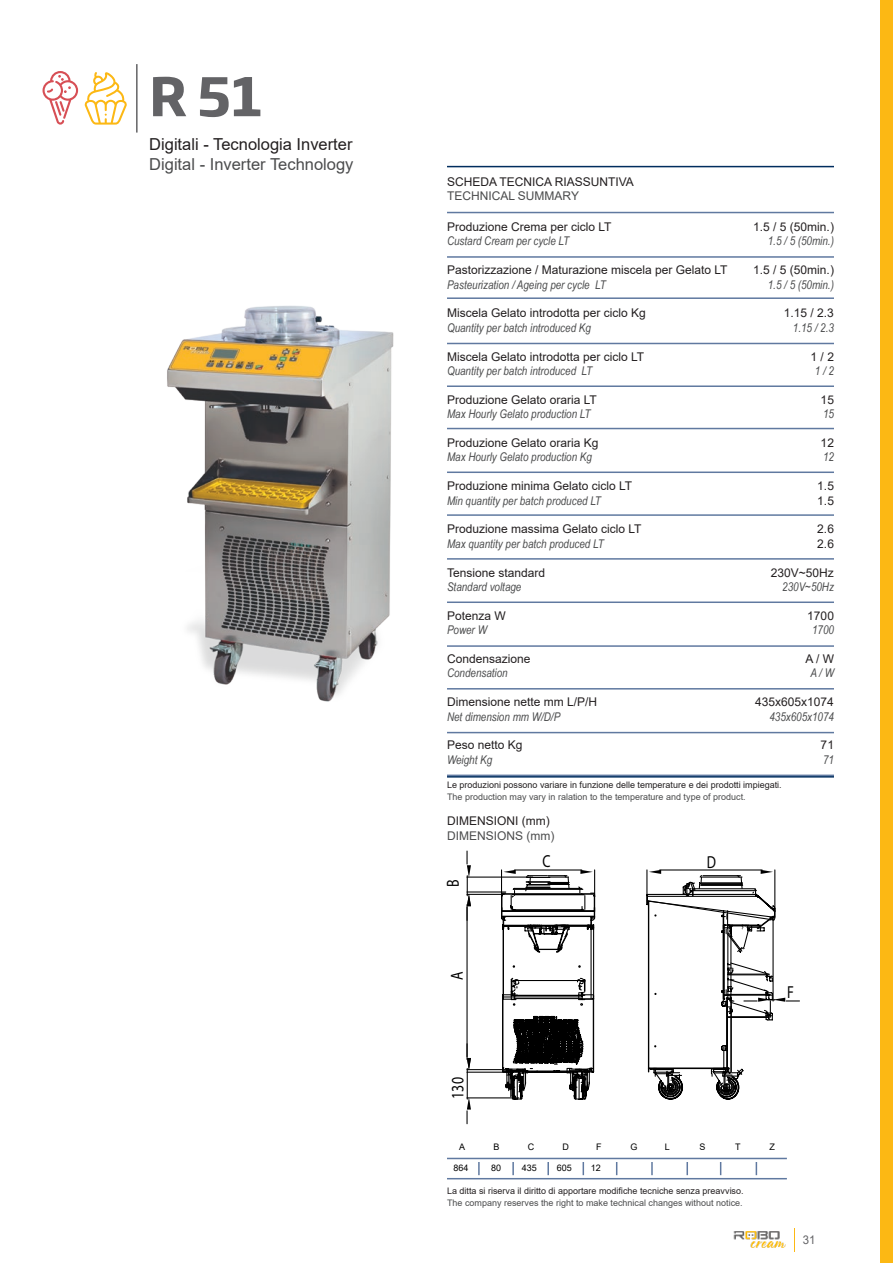
<style>
.page{position:relative;width:893px;height:1263px;background:#fff}
.page>*{position:absolute;margin:0;border:0;box-sizing:border-box;transform-origin:0 0}
.t1{font:700 52.5px "Soho Gothic Pro";color:#636366}
.t2{font:17.4px "Myriad Pro";color:#000;scale:.8 1}
.t3{font:16.5px "Arial";color:#231f20}
.t4{font:16.5px "Arial";color:#4b4c4d}
.t5{font:12px/14.4px "Arial";color:#231f20}
.t6{font:italic 12px "Arial Narrow";color:#4b4c4d}
.t7{font:12px "Arial";color:#4b4c4d}
.t8{font:12px "Arial";color:#636366;scale:.95 1}
.t9{font:9px "Arial";color:#231f20}
.t10{font:9px "Arial";color:#4b4c4d}
.t11{font:9px "Arial";color:#000}
</style>
<div class="page">
<svg style="left:794px;top:1228px;width:1px;height:23px"></svg>
<div style="left:880px;top:0;width:13px;height:1263px;background:#fcb814"></div>
<img style="left:734px;top:1231px;width:52px;height:17px">
<hr style="left:136px;top:64px;width:2px;height:69px;background:#636366">
<img style="left:167px;top:305px;width:227px;height:397px">
<hr style="left:447px;top:1158px;width:340px;height:1px;background:#6079a0">
<hr style="left:447px;top:1178px;width:340px;height:1px;background:#6079a0">
<svg style="left:478px;top:1162px;width:2px;height:13px"></svg>
<svg style="left:512px;top:1162px;width:2px;height:13px"></svg>
<svg style="left:547px;top:1162px;width:2px;height:13px"></svg>
<svg style="left:583px;top:1162px;width:1px;height:13px"></svg>
<svg style="left:616px;top:1162px;width:1px;height:13px"></svg>
<svg style="left:651px;top:1162px;width:2px;height:13px"></svg>
<svg style="left:720px;top:1162px;width:1px;height:13px"></svg>
<svg style="left:686px;top:1162px;width:2px;height:13px"></svg>
<svg style="left:756px;top:1162px;width:1px;height:13px"></svg>
<hr style="left:467px;top:891px;width:39px;height:1px;background:#000">
<hr style="left:467px;top:1072px;width:40px;height:1px;background:#000">
<hr style="left:466px;top:904px;width:2px;height:155px;background:#000">
<hr style="left:467px;top:1097px;width:52px;height:1px;background:#000">
<hr style="left:467px;top:1069px;width:39px;height:1px;background:#000">
<hr style="left:467px;top:1068px;width:1px;height:31px;background:#000">
<svg style="left:466px;top:1097px;width:5px;height:27px"></svg>
<svg style="left:466px;top:1044px;width:5px;height:26px"></svg>
<hr style="left:467px;top:894px;width:37px;height:1px;background:#000">
<hr style="left:467px;top:876px;width:66px;height:2px;background:#000">
<svg style="left:466px;top:851px;width:5px;height:69px"></svg>
<hr style="left:514px;top:869px;width:68px;height:1px;background:#000">
<hr style="left:660px;top:869px;width:102px;height:1px;background:#000">
<svg style="left:500px;top:870px;width:299px;height:230px"></svg>
<svg style="left:43px;top:71px;width:35px;height:54px"></svg>
<svg style="left:84px;top:72px;width:43px;height:53px"></svg>
<hr style="left:447px;top:471px;width:387px;height:2px;background:#6079a0">
<hr style="left:447px;top:732px;width:387px;height:1px;background:#6079a0">
<hr style="left:447px;top:688px;width:387px;height:1px;background:#6079a0">
<hr style="left:447px;top:212px;width:387px;height:1px;background:#6079a0">
<hr style="left:447px;top:166px;width:387px;height:1px;background:#002d5e">
<hr style="left:447px;top:256px;width:387px;height:2px;background:#6079a0">
<hr style="left:447px;top:297px;width:387px;height:2px;background:#6079a0">
<hr style="left:447px;top:343px;width:387px;height:1px;background:#6079a0">
<hr style="left:447px;top:385px;width:387px;height:2px;background:#6079a0">
<hr style="left:447px;top:428px;width:387px;height:1px;background:#6079a0">
<hr style="left:447px;top:514px;width:387px;height:2px;background:#6079a0">
<hr style="left:447px;top:558px;width:387px;height:2px;background:#6079a0">
<hr style="left:447px;top:601px;width:387px;height:2px;background:#6079a0">
<hr style="left:447px;top:645px;width:387px;height:2px;background:#6079a0">
<hr style="left:447px;top:774px;width:387px;height:2px;background:#6079a0">
<hr style="left:447px;top:776px;width:387px;height:1px;background:#002d5e">
<h1 class="t1" style="left:149px;top:55px;width:115px">R 51</h1>
<h3 class="t3" style="left:149px;top:133px;width:205px">Digitali - Tecnologia Inverter</h3>
<h3 class="t4" style="left:149px;top:153px;width:206px">Digital - Inverter Technology</h3>
<p class="t5" style="left:447px;top:174px;width:188px">SCHEDA TECNICA RIASSUNTIVA</p>
<p class="t7" style="left:447px;top:188px;width:134px">TECHNICAL SUMMARY</p>
<p class="t5" style="left:753px;top:219px;width:82px">1.5 / 5 (50min.)</p>
<p class="t6" style="left:768px;top:233px;width:68px">1.5 / 5 (50min.)</p>
<p class="t5" style="left:753px;top:263px;width:82px">1.5 / 5 (50min.)</p>
<p class="t6" style="left:768px;top:276px;width:68px">1.5 / 5 (50min.)</p>
<p class="t5" style="left:784px;top:306px;width:52px">1.15 / 2.3</p>
<p class="t6" style="left:793px;top:319px;width:43px">1.15 / 2.3</p>
<p class="t5" style="left:811px;top:349px;width:25px">1 / 2</p>
<p class="t6" style="left:815px;top:362px;width:21px">1 / 2</p>
<p class="t5" style="left:821px;top:392px;width:15px">15</p>
<p class="t6" style="left:823px;top:406px;width:12px">15</p>
<p class="t5" style="left:821px;top:435px;width:15px">12</p>
<p class="t6" style="left:823px;top:449px;width:12px">12</p>
<p class="t5" style="left:817px;top:479px;width:18px">1.5<br>1.5</p>
<p class="t5" style="left:817px;top:522px;width:18px">2.6<br>2.6</p>
<p class="t5" style="left:771px;top:565px;width:65px">230V~50Hz</p>
<p class="t6" style="left:782px;top:578px;width:53px">230V~50Hz</p>
<p class="t5" style="left:807px;top:608px;width:28px">1700</p>
<p class="t6" style="left:812px;top:622px;width:23px">1700</p>
<p class="t5" style="left:805px;top:651px;width:30px">A / W</p>
<p class="t6" style="left:811px;top:665px;width:25px">A / W</p>
<p class="t5" style="left:755px;top:695px;width:80px">435x605x1074</p>
<p class="t6" style="left:769px;top:708px;width:66px">435x605x1074</p>
<p class="t5" style="left:821px;top:738px;width:15px">71</p>
<p class="t6" style="left:823px;top:751px;width:12px">71</p>
<p class="t5" style="left:447px;top:219px;width:166px">Produzione Crema per ciclo LT</p>
<p class="t6" style="left:447px;top:233px;width:124px">Custard Cream per cycle LT</p>
<p class="t5" style="left:447px;top:263px;width:282px">Pastorizzazione / Maturazione miscela per Gelato LT</p>
<p class="t6" style="left:447px;top:276px;width:160px">Pasteurization / Ageing per cycle LT</p>
<p class="t5" style="left:447px;top:306px;width:200px">Miscela Gelato introdotta per ciclo Kg</p>
<p class="t6" style="left:447px;top:319px;width:145px">Quantity per batch introduced Kg</p>
<p class="t5" style="left:447px;top:349px;width:199px">Miscela Gelato introdotta per ciclo LT</p>
<p class="t6" style="left:447px;top:362px;width:147px">Quantity per batch introduced LT</p>
<p class="t5" style="left:447px;top:392px;width:151px">Produzione Gelato oraria LT</p>
<p class="t6" style="left:447px;top:406px;width:145px">Max Hourly Gelato production LT</p>
<p class="t5" style="left:447px;top:435px;width:153px">Produzione Gelato oraria Kg</p>
<p class="t6" style="left:447px;top:449px;width:146px">Max Hourly Gelato production Kg</p>
<p class="t5" style="left:447px;top:479px;width:187px">Produzione minima Gelato ciclo LT</p>
<p class="t6" style="left:447px;top:492px;width:155px">Min quantity per batch produced LT</p>
<p class="t5" style="left:447px;top:522px;width:196px">Produzione massima Gelato ciclo LT</p>
<p class="t6" style="left:447px;top:535px;width:158px">Max quantity per batch produced LT</p>
<p class="t5" style="left:447px;top:565px;width:100px">Tensione standard</p>
<p class="t6" style="left:447px;top:578px;width:76px">Standard voltage</p>
<p class="t5" style="left:447px;top:608px;width:60px">Potenza W</p>
<p class="t6" style="left:447px;top:622px;width:41px">Power W</p>
<p class="t5" style="left:447px;top:651px;width:85px">Condensazione</p>
<p class="t6" style="left:447px;top:665px;width:62px">Condensation</p>
<p class="t5" style="left:447px;top:695px;width:152px">Dimensione nette mm L/P/H</p>
<p class="t6" style="left:447px;top:708px;width:115px">Net dimension mm W/D/P</p>
<p class="t5" style="left:447px;top:738px;width:77px">Peso netto Kg</p>
<p class="t6" style="left:447px;top:751px;width:47px">Weight Kg</p>
<p class="t9" style="left:447px;top:779px;width:336px">Le produzioni possono variare in funzione delle temperature e dei prodotti impiegati.</p>
<p class="t10" style="left:447px;top:791px;width:300px">The production may vary in ralation to the temperature and type of product.</p>
<p class="t5" style="left:447px;top:814px;width:104px">DIMENSIONI (mm)</p>
<p class="t7" style="left:447px;top:827px;width:109px">DIMENSIONS (mm)</p>
<h2 class="t2" style="left:442px;top:887px;width:11px;rotate:-90deg">B</h2>
<h2 class="t2" style="left:542px;top:850px;width:12px">C</h2>
<h2 class="t2" style="left:707px;top:851px;width:13px">D</h2>
<h2 class="t2" style="left:446px;top:979px;width:12px;rotate:-90deg">A</h2>
<h2 class="t2" style="left:787px;top:981px;width:10px">F</h2>
<h2 class="t2" style="left:447px;top:1099px;width:28px;rotate:-90deg">130</h2>
<p class="t11" style="left:459px;top:1141px;width:8px">A</p>
<p class="t11" style="left:493px;top:1141px;width:8px">B</p>
<p class="t11" style="left:562px;top:1141px;width:8px">D</p>
<p class="t11" style="left:630px;top:1141px;width:9px">G</p>
<p class="t11" style="left:699px;top:1141px;width:8px">S</p>
<p class="t11" style="left:769px;top:1141px;width:7px">Z</p>
<p class="t11" style="left:453px;top:1161px;width:17px">864</p>
<p class="t11" style="left:491px;top:1161px;width:12px">80</p>
<p class="t11" style="left:522px;top:1161px;width:17px">435</p>
<p class="t11" style="left:591px;top:1161px;width:12px">12</p>
<p class="t11" style="left:528px;top:1141px;width:8px">C</p>
<p class="t11" style="left:596px;top:1141px;width:7px">F</p>
<p class="t11" style="left:665px;top:1141px;width:7px">L</p>
<p class="t11" style="left:735px;top:1141px;width:7px">T</p>
<p class="t11" style="left:557px;top:1161px;width:17px">605</p>
<p class="t9" style="left:447px;top:1184px;width:298px">La ditta si riserva il diritto di apportare modifiche tecniche senza preavviso.</p>
<p class="t10" style="left:447px;top:1196px;width:297px">The company reserves the right to make technical changes without notice.</p>
<p class="t8" style="left:803px;top:1231px;width:15px">31</p>
</div>
